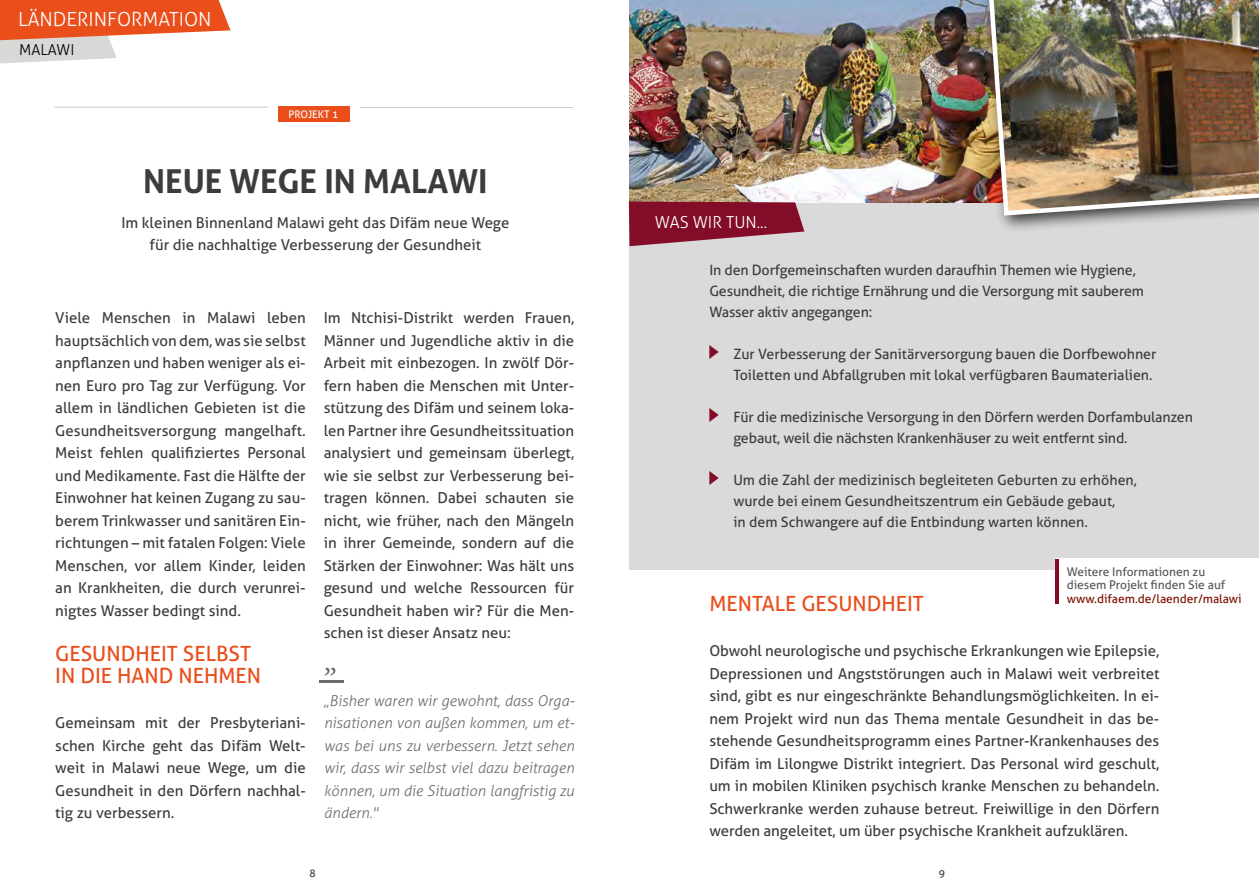
<style>
.page{position:relative;width:1259px;height:893px;background:#fff}
.page>*{position:absolute;margin:0;border:0;box-sizing:border-box;transform-origin:0 0}
.t1{font:700 33px "Aller";color:#3c3c3b}
.t2{font:21px/22.5px "Aller";color:#e94e1b}
.t3{font:300 19.5px "Aller";color:#fff}
.t4{font:300 16.5px "Aller";color:#fff}
.t5{font:15px/22.5px "Aller";color:#3c3c3b;text-align:justify}
.t6{font:italic 300 15px/22.5px "Aller";color:#706f6f;text-align:justify}
.t7{font:300 15px "Aller";color:#000}
.t8{font:14.25px/21px "Aller";letter-spacing:-.01em;color:#3c3c3b}
.t9{font:12px/13.5px "Aller";color:#575756}
.t10{font:12px "Aller";color:#7d0f00}
.t11{font:10.5px "Aller";color:#fff}
.t12{font:10.5px "Aller";color:#3c3c3b}
</style>
<div class="page">
<img style="left:629px;top:0;width:351px;height:250px">
<div style="left:630px;top:203px;width:629px;height:367px;background:#dadada"></div>
<div style="left:980px;top:0;width:279px;height:233px;background:#000;opacity:.75"></div>
<img style="left:985px;top:0;width:274px;height:218px">
<div style="left:278px;top:106px;width:72px;height:16px;background:#e94e1b"></div>
<hr style="left:54px;top:107px;width:214px;height:1px;background:#7e7162">
<hr style="left:360px;top:107px;width:213px;height:1px;background:#7e7162">
<hr style="left:319px;top:680px;width:24px;height:2px;background:#000">
<svg style="left:324px;top:668px;width:11px;height:7px"></svg>
<svg style="left:709px;top:345px;width:9px;height:14px"></svg>
<svg style="left:709px;top:408px;width:9px;height:14px"></svg>
<svg style="left:709px;top:471px;width:9px;height:14px"></svg>
<svg style="left:629px;top:202px;width:175px;height:44px"></svg>
<svg style="left:0;top:0;width:230px;height:64px"></svg>
<div style="left:1056px;top:558px;width:203px;height:47px;background:#fff"></div>
<hr style="left:1055px;top:559px;width:3px;height:44px;background:#830d28">
<h3 class="t3" style="left:18px;top:7px;width:195px">LÄNDERINFORMATION</h3>
<p class="t7" style="left:19px;top:41px;width:57px">MALAWI</p>
<p class="t11" style="left:288px;top:108px;width:51px">PROJEKT 1</p>
<h1 class="t1" style="left:143px;top:160px;width:346px">NEUE WEGE IN MALAWI</h1>
<p class="t5" style="left:121px;top:211px;width:389px;text-align:center">Im kleinen Binnenland Malawi geht das Difäm neue Wege für die nachhaltige Verbesserung der Gesundheit</p>
<p class="t5" style="left:55px;top:307px;width:252px">Viele Menschen in Malawi leben hauptsächlich von dem, was sie selbst anpflanzen und haben weniger als ei&shy;nen Euro pro Tag zur Verfügung. Vor allem in ländlichen Gebieten ist die Gesundheitsversorgung mangelhaft.<br>Meist fehlen qualifiziertes Personal und Medikamente. Fast die Hälfte der Einwohner hat keinen Zugang zu sau&shy;berem Trinkwasser und sanitären Ein&shy;richtungen – mit fatalen Folgen: Viele Menschen, vor allem Kinder, leiden an Krankheiten, die durch verunrei&shy;nigtes Wasser bedingt sind.</p>
<h2 class="t2" style="left:55px;top:642px;width:207px">GESUNDHEIT SELBST<br>IN DIE HAND NEHMEN</h2>
<p class="t5" style="left:55px;top:712px;width:252px">Gemeinsam mit der Presbyteriani&shy;schen Kirche geht das Difäm Welt&shy;weit in Malawi neue Wege, um die Gesundheit in den Dörfern nachhal&shy;tig zu verbessern.</p>
<p class="t5" style="left:324px;top:307px;width:252px">Im Ntchisi-Distrikt werden Frauen, Männer und Jugendliche aktiv in die Arbeit mit einbezogen. In zwölf Dör&shy;fern haben die Menschen mit Unter&shy;stützung des Difäm und seinem loka&shy;len Partner ihre Gesundheitssituation analysiert und gemeinsam überlegt, wie sie selbst zur Verbesserung bei&shy;tragen können. Dabei schauten sie nicht, wie früher, nach den Mängeln in ihrer Gemeinde, sondern auf die Stärken der Einwohner: Was hält uns gesund und welche Ressourcen für Gesundheit haben wir? Für die Men&shy;schen ist dieser Ansatz neu:</p>
<p class="t6" style="left:324px;top:689px;width:252px">„Bisher waren wir gewohnt, dass Orga&shy;nisationen von außen kommen, um et&shy;was bei uns zu verbessern. Jetzt sehen wir, dass wir selbst viel dazu beitragen können, um die Situation langfristig zu ändern."</p>
<p class="t4" style="left:655px;top:212px;width:114px">WAS WIR TUN...</p>
<p class="t8" style="left:709px;top:259px;width:436px">In den Dorfgemeinschaften wurden daraufhin Themen wie Hygiene,<br>Gesundheit, die richtige Ernährung und die Versorgung mit sauberem<br>Wasser aktiv angegangen:</p>
<p class="t8" style="left:733px;top:343px;width:425px">Zur Verbesserung der Sanitärversorgung bauen die Dorfbewohner<br>Toiletten und Abfallgruben mit lokal verfügbaren Baumaterialien.</p>
<p class="t8" style="left:733px;top:406px;width:461px">Für die medizinische Versorgung in den Dörfern werden Dorfambulanzen gebaut, weil die nächsten Krankenhäuser zu weit entfernt sind.</p>
<p class="t8" style="left:733px;top:469px;width:405px">Um die Zahl der medizinisch begleiteten Geburten zu erhöhen, wurde bei einem Gesundheitszentrum ein Gebäude gebaut,<br>in dem Schwangere auf die Entbindung warten können.</p>
<p class="t9" style="left:1066px;top:565px;width:160px">Weitere Informationen zu diesem Projekt finden Sie auf</p>
<p class="t10" style="left:1066px;top:591px;width:176px">www.difaem.de/laender/malawi</p>
<h2 class="t2" style="left:709px;top:592px;width:216px">MENTALE GESUNDHEIT</h2>
<p class="t5" style="left:709px;top:640px;width:451px">Obwohl neurologische und psychische Erkrankungen wie Epilepsie, Depressionen und Angststörungen auch in Malawi weit verbreitet sind, gibt es nur eingeschränkte Behandlungsmöglichkeiten. In ei&shy;nem Projekt wird nun das Thema mentale Gesundheit in das be&shy;stehende Gesundheitsprogramm eines Partner-Krankenhauses des Difäm im Lilongwe Distrikt integriert. Das Personal wird geschult, um in mobilen Kliniken psychisch kranke Menschen zu behandeln.<br>Schwerkranke werden zuhause betreut. Freiwillige in den Dörfern werden angeleitet, um über psychische Krankheit aufzuklären.</p>
<p class="t12" style="left:309px;top:867px;width:8px">8</p>
<p class="t12" style="left:939px;top:867px;width:8px">9</p>
</div>
